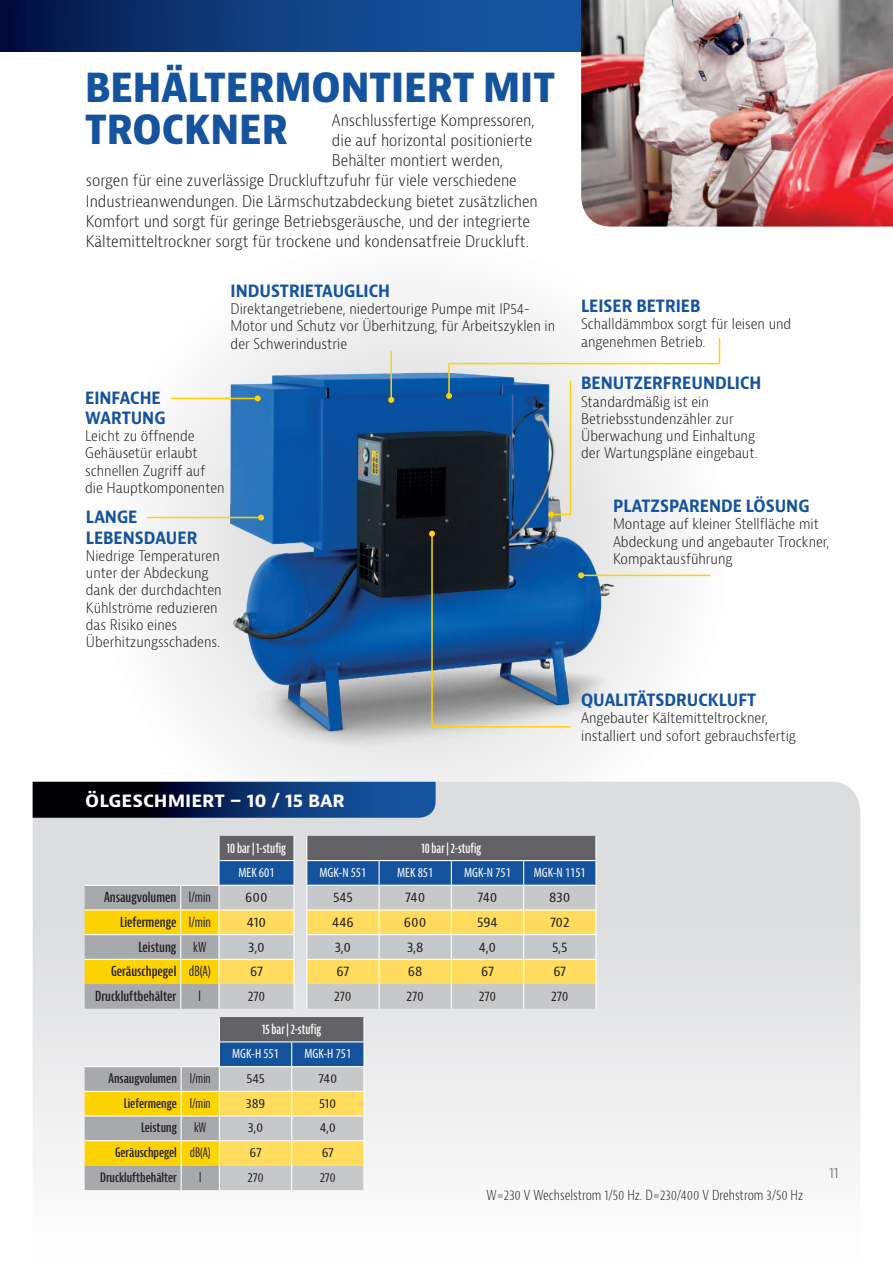
<style>
.page{position:relative;width:893px;height:1263px;background:#fff}
.page>*{position:absolute;margin:0;border:0;box-sizing:border-box;transform-origin:0 0}
.t1{font:800 condensed 39px/42px "Bernino Sans";color:#15539e}
.t2{font:700 18px "Bernino Sans";color:#fff}
.t3{font:700 condensed 16.5px/20.2px "Bernina Sans";color:#15539e}
.t4{font:300 condensed 15.75px "Bernina Sans";color:#231f20}
.t5{font:300 condensed 14.25px/17.2px "Bernina Sans";color:#231f20}
.t6{font:600 extra-condensed 13.5px "Bernina Sans";color:#231f20;scale:1.15 1}
.t7{font:condensed 13.5px "Bernina Sans";letter-spacing:-.005em;color:#231f20}
.t8{font:condensed 13.5px "Myriad Pro";color:#fff}
.t9{font:300 condensed 13.5px "Bernina Sans";color:#231f20}
.t10{font:600 extra-condensed 13.5px "Bernina Sans";color:#fff}
.t11{font:condensed 13.5px "Bernina Sans";letter-spacing:-.02em;color:#231f20}
.t12{font:extra-condensed 13.5px "Bernina Sans";color:#231f20;scale:1.12 1}
.t13{font:600 extra-condensed 12.75px "Bernina Sans";color:#231f20;scale:1.15 1}
.t14{font:condensed 12.75px "Bernina Sans";letter-spacing:-.01em;color:#231f20}
.t15{font:condensed 12.75px "Bernina Sans";letter-spacing:-.015em;color:#231f20}
.t16{font:extra-condensed 12.75px "Bernina Sans";color:#231f20;scale:1.12 1}
.s1{font-weight:400}
</style>
<div class="page">
<div style="left:95px;top:234px;width:633px;height:634px;background:#f5f5f6;border-radius:50%"></div>
<svg style="left:0;top:0;width:581px;height:51px;background:#0e3b7b"></svg>
<svg style="left:33px;top:782px;width:827px;height:409px"></svg>
<svg style="left:33px;top:782px;width:403px;height:36px;background:#0b2752"></svg>
<img style="left:231px;top:372px;width:382px;height:379px">
<svg style="left:85px;top:836px;width:511px;height:173px;background:#bbb899"></svg>
<hr style="left:218px;top:860px;width:77px;height:1px;background:#fff">
<hr style="left:306px;top:860px;width:73px;height:1px;background:#fff">
<hr style="left:379px;top:860px;width:72px;height:1px;background:#fff">
<hr style="left:451px;top:860px;width:73px;height:1px;background:#fff">
<hr style="left:524px;top:860px;width:72px;height:1px;background:#fff">
<hr style="left:363px;top:1017px;width:2px;height:24px;background:#fff">
<hr style="left:363px;top:1042px;width:2px;height:24px;background:#fff">
<hr style="left:292px;top:1066px;width:73px;height:1px;background:#fff">
<hr style="left:363px;top:1067px;width:2px;height:24px;background:#fff">
<hr style="left:292px;top:1091px;width:73px;height:1px;background:#fff">
<hr style="left:363px;top:1092px;width:2px;height:23px;background:#fff">
<hr style="left:292px;top:1115px;width:73px;height:1px;background:#fff">
<hr style="left:363px;top:1116px;width:2px;height:24px;background:#fff">
<hr style="left:292px;top:1140px;width:73px;height:1px;background:#fff">
<hr style="left:363px;top:1141px;width:2px;height:24px;background:#fff">
<svg style="left:85px;top:1017px;width:279px;height:173px;background:#c2bc95"></svg>
<hr style="left:363px;top:1165px;width:2px;height:25px;background:#fff">
<hr style="left:219px;top:1041px;width:73px;height:1px;background:#fff">
<hr style="left:292px;top:1041px;width:73px;height:1px;background:#fff">
<img style="left:581px;top:0;width:312px;height:227px">
<hr style="left:147px;top:517px;width:114px;height:1px;background:#fed304">
<svg style="left:258px;top:514px;width:6px;height:6px"></svg>
<hr style="left:171px;top:398px;width:87px;height:1px;background:#fed304">
<svg style="left:255px;top:395px;width:6px;height:6px"></svg>
<hr style="left:390px;top:351px;width:2px;height:49px;background:#fed304">
<svg style="left:388px;top:397px;width:6px;height:6px"></svg>
<svg style="left:446px;top:338px;width:275px;height:179px"></svg>
<hr style="left:581px;top:575px;width:129px;height:1px;background:#fed304">
<svg style="left:578px;top:572px;width:6px;height:6px"></svg>
<svg style="left:429px;top:531px;width:143px;height:197px;background:#42678a"></svg>
<h1 class="t1" style="left:85px;top:68px;width:471px">BEHÄLTERMONTIERT MIT<br>TROCKNER</h1>
<p class="t4" style="left:332px;top:110px;width:204px">Anschlussfertige Kompressoren,</p>
<p class="t4" style="left:332px;top:130px;width:202px">die auf horizontal positionierte</p>
<p class="t4" style="left:332px;top:150px;width:173px">Behälter montiert werden,</p>
<p class="t4" style="left:86px;top:171px;width:432px">sorgen für eine zuverlässige Druckluftzufuhr für viele verschiedene</p>
<p class="t4" style="left:86px;top:191px;width:453px">Industrieanwendungen. Die Lärmschutzabdeckung bietet zusätzlichen</p>
<p class="t4" style="left:86px;top:211px;width:446px">Komfort und sorgt für geringe Betriebsgeräusche, und der integrierte</p>
<p class="t4" style="left:86px;top:231px;width:445px">Kältemitteltrockner sorgt für trockene und kondensatfreie Druckluft.</p>
<p class="t3" style="left:231px;top:281px;width:161px">INDUSTRIETAUGLICH</p>
<p class="t5" style="left:231px;top:301px;width:326px">Direktangetriebene, niedertourige Pumpe mit IP54-<br>Motor und Schutz vor Überhitzung, für Arbeitszyklen in der Schwerindustrie</p>
<p class="t3" style="left:581px;top:296px;width:121px">LEISER BETRIEB</p>
<p class="t5" style="left:581px;top:316px;width:212px">Schalldämmbox sorgt für leisen und angenehmen Betrieb.</p>
<p class="t3" style="left:85px;top:388px;width:82px">EINFACHE<br>WARTUNG</p>
<p class="t5" style="left:85px;top:428px;width:141px">Leicht zu öffnende<br>Gehäusetür erlaubt schnellen Zugriff auf die Hauptkomponenten</p>
<p class="t3" style="left:86px;top:508px;width:113px">LANGE<br>LEBENSDAUER</p>
<p class="t5" style="left:86px;top:547px;width:137px">Niedrige Temperaturen unter der Abdeckung dank der durchdachten<br>Kühlströme reduzieren das Risiko eines<br>Überhitzungsschadens.</p>
<p class="t3" style="left:581px;top:373px;width:182px">BENUTZERFREUNDLICH</p>
<p class="t5" style="left:581px;top:393px;width:178px">Standardmäßig ist ein<br>Betriebsstundenzähler zur<br>Überwachung und Einhaltung der Wartungspläne eingebaut.</p>
<p class="t3" style="left:613px;top:496px;width:198px">PLATZSPARENDE LÖSUNG</p>
<p class="t5" style="left:613px;top:516px;width:218px">Montage auf kleiner Stellfläche mit<br>Abdeckung und angebauter Trockner,<br>Kompaktausführung</p>
<p class="t3" style="left:581px;top:690px;width:177px">QUALITÄTSDRUCKLUFT</p>
<p class="t5" style="left:581px;top:710px;width:216px">Angebauter Kältemitteltrockner, installiert und sofort gebrauchsfertig</p>
<p class="t2" style="left:85px;top:789px;width:236px">ÖLGESCHMIERT – 10 / 15 bar</p>
<p class="t10" style="left:227px;top:840px;width:61px">10 bar | 1-stufig</p>
<p class="t10" style="left:421px;top:840px;width:61px">10 bar | 2-stufig</p>
<p class="t8" style="left:238px;top:865px;width:38px">MEK 601</p>
<p class="t8" style="left:319px;top:865px;width:48px">MGK-N 551</p>
<p class="t8" style="left:397px;top:865px;width:38px">MEK 851</p>
<p class="t8" style="left:464px;top:865px;width:48px">MGK-N 751</p>
<p class="t8" style="left:534px;top:865px;width:54px">MGK-N 1151</p>
<p class="t6" style="left:104px;top:889px;width:94px">Ansaugvolumen <span class="s1">l/min</span></p>
<p class="t7" style="left:245px;top:889px;width:24px">600</p>
<p class="t7" style="left:333px;top:889px;width:21px">545</p>
<p class="t7" style="left:405px;top:889px;width:22px">740</p>
<p class="t7" style="left:477px;top:889px;width:22px">740</p>
<p class="t7" style="left:549px;top:889px;width:23px">830</p>
<p class="t6" style="left:120px;top:914px;width:80px">Liefermenge <span class="s1">l/min</span></p>
<p class="t7" style="left:247px;top:913px;width:21px">410</p>
<p class="t7" style="left:332px;top:913px;width:23px">446</p>
<p class="t7" style="left:404px;top:913px;width:24px">600</p>
<p class="t7" style="left:477px;top:913px;width:22px">594</p>
<p class="t7" style="left:550px;top:913px;width:21px">702</p>
<p class="t6" style="left:138px;top:939px;width:61px">Leistung <span class="s1">kW</span></p>
<p class="t7" style="left:248px;top:938px;width:18px">3,0</p>
<p class="t7" style="left:335px;top:938px;width:18px">3,0</p>
<p class="t7" style="left:407px;top:938px;width:18px">3,8</p>
<p class="t7" style="left:479px;top:938px;width:19px">4,0</p>
<p class="t7" style="left:552px;top:938px;width:17px">5,5</p>
<p class="t6" style="left:111px;top:964px;width:88px">Geräuschpegel <span class="s1">dB(A)</span></p>
<p class="t7" style="left:250px;top:963px;width:14px">67</p>
<p class="t7" style="left:336px;top:963px;width:14px">67</p>
<p class="t7" style="left:408px;top:963px;width:16px">68</p>
<p class="t7" style="left:481px;top:963px;width:14px">67</p>
<p class="t7" style="left:553px;top:963px;width:14px">67</p>
<p class="t6" style="left:95px;top:988px;width:72px">Druckluftbehälter</p>
<p class="t12" style="left:199px;top:988px;width:4px">l</p>
<p class="t11" style="left:248px;top:988px;width:19px">270</p>
<p class="t11" style="left:334px;top:988px;width:19px">270</p>
<p class="t11" style="left:407px;top:988px;width:19px">270</p>
<p class="t11" style="left:479px;top:988px;width:19px">270</p>
<p class="t11" style="left:551px;top:988px;width:19px">270</p>
<p class="t10" style="left:262px;top:1021px;width:61px">15 bar | 2-stufig</p>
<p class="t8" style="left:232px;top:1046px;width:48px">MGK-H 551</p>
<p class="t8" style="left:304px;top:1046px;width:48px">MGK-H 751</p>
<p class="t13" style="left:109px;top:1071px;width:90px">Ansaugvolumen <span class="s1">l/min</span></p>
<p class="t14" style="left:246px;top:1070px;width:20px">545</p>
<p class="t14" style="left:318px;top:1070px;width:21px">740</p>
<p class="t13" style="left:124px;top:1096px;width:77px">Liefermenge <span class="s1">l/min</span></p>
<p class="t14" style="left:246px;top:1095px;width:21px">389</p>
<p class="t14" style="left:319px;top:1095px;width:19px">510</p>
<p class="t13" style="left:141px;top:1120px;width:33px">Leistung</p>
<p class="t16" style="left:194px;top:1120px;width:13px">kW</p>
<p class="t14" style="left:248px;top:1120px;width:17px">3,0</p>
<p class="t14" style="left:320px;top:1120px;width:18px">4,0</p>
<p class="t13" style="left:115px;top:1145px;width:85px">Geräuschpegel <span class="s1">dB(A)</span></p>
<p class="t14" style="left:249px;top:1144px;width:14px">67</p>
<p class="t14" style="left:322px;top:1144px;width:14px">67</p>
<p class="t13" style="left:100px;top:1170px;width:68px">Druckluftbehälter</p>
<p class="t16" style="left:199px;top:1170px;width:4px">l</p>
<p class="t15" style="left:247px;top:1169px;width:18px">270</p>
<p class="t15" style="left:320px;top:1169px;width:18px">270</p>
<p class="t9" style="left:486px;top:1186px;width:318px">W=230 V Wechselstrom 1/50 Hz. D=230/400 V Drehstrom 3/50 Hz</p>
<p class="t5" style="left:829px;top:1164px;width:11px">11</p>
</div>
